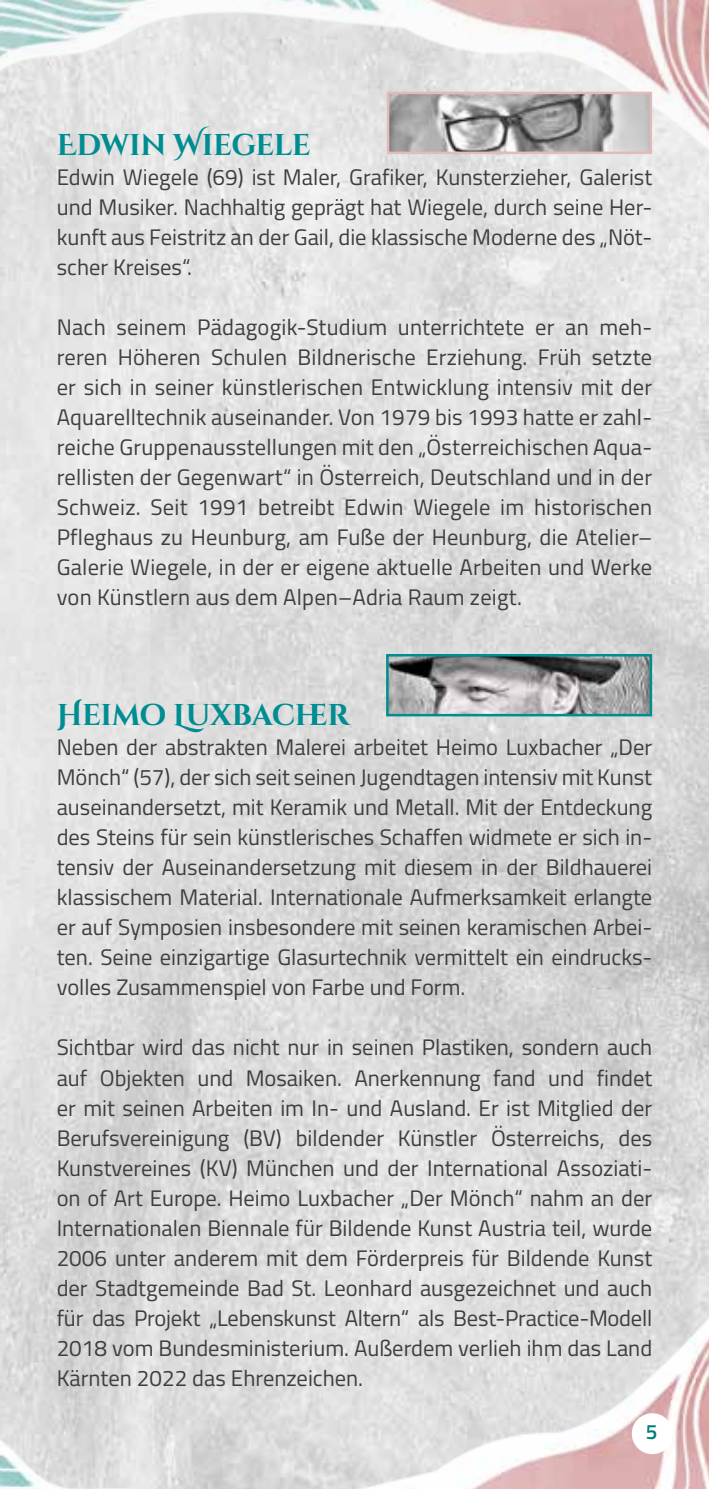
<style>
.page{position:relative;width:709px;height:1489px;background:#fff}
.page>*{position:absolute;margin:0;border:0;box-sizing:border-box;transform-origin:0 0}
.t1{font:700 30px "Cinzel Decorative";letter-spacing:-.015em;color:#008d91}
.t2{font:22.5px/30px "Titillium Web";color:#3e3e3d;text-align:justify}
.t3{font:600 20.75px "Titillium Web";color:#007b80}
</style>
<div class="page">
<img style="left:0;top:306px;width:709px;height:951px">
<img style="left:0;top:0;width:709px;height:306px">
<img style="left:0;top:1257px;width:709px;height:231px">
<img style="left:390px;top:95px;width:259px;height:56px">
<div style="left:387px;top:92px;width:265px;height:62px;border:2px solid #e4b9b9"></div>
<img style="left:389px;top:657px;width:260px;height:56px">
<div style="left:386px;top:654px;width:266px;height:62px;border:2px solid #008d91"></div>
<div style="left:632px;top:1412px;width:40px;height:41px;background:#fff;border-radius:50%"></div>
<h1 class="t1" style="left:57px;top:126px;width:256px">Edwin Wiegele</h1>
<p class="t2" style="left:57px;top:161px;width:597px">Edwin Wiegele (69) ist Maler, Grafiker, Kunsterzieher, Galerist und Musiker. Nachhaltig geprägt hat Wiegele, durch seine Her&shy;kunft aus Feistritz an der Gail, die klassische Moderne des „Nöt&shy;scher Kreises“.</p>
<p class="t2" style="left:57px;top:311px;width:597px">Nach seinem Pädagogik-Studium unterrichtete er an meh&shy;reren Höheren Schulen Bildnerische Erziehung. Früh setzte er sich in seiner künstlerischen Entwicklung intensiv mit der Aquarelltechnik auseinander. Von 1979 bis 1993 hatte er zahl&shy;reiche Gruppenausstellungen mit den „Österreichischen Aqua&shy;rellisten der Gegenwart“ in Österreich, Deutschland und in der Schweiz. Seit 1991 betreibt Edwin Wiegele im historischen Pfleghaus zu Heunburg, am Fuße der Heunburg, die Atelier– Galerie Wiegele, in der er eigene aktuelle Arbeiten und Werke von Künstlern aus dem Alpen–Adria Raum zeigt.</p>
<h1 class="t1" style="left:57px;top:696px;width:294px">Heimo Luxbacher</h1>
<p class="t2" style="left:57px;top:731px;width:597px">Neben der abstrakten Malerei arbeitet Heimo Luxbacher „Der Mönch“ (57), der sich seit seinen Jugendtagen intensiv mit Kunst auseinandersetzt, mit Keramik und Metall. Mit der Entdeckung des Steins für sein künstlerisches Schaffen widmete er sich in&shy;tensiv der Auseinandersetzung mit diesem in der Bildhauerei klassischem Material. Internationale Aufmerksamkeit erlangte er auf Symposien insbesondere mit seinen keramischen Arbei&shy;ten. Seine einzigartige Glasurtechnik vermittelt ein eindrucks&shy;volles Zusammenspiel von Farbe und Form.</p>
<p class="t2" style="left:57px;top:1031px;width:597px">Sichtbar wird das nicht nur in seinen Plastiken, sondern auch auf Objekten und Mosaiken. Anerkennung fand und findet er mit seinen Arbeiten im In- und Ausland. Er ist Mitglied der Berufsvereinigung (BV) bildender Künstler Österreichs, des Kunstvereines (KV) München und der International Assoziati&shy;on of Art Europe. Heimo Luxbacher „Der Mönch“ nahm an der Internationalen Biennale für Bildende Kunst Austria teil, wurde 2006 unter anderem mit dem Förderpreis für Bildende Kunst der Stadtgemeinde Bad St. Leonhard ausgezeichnet und auch für das Projekt „Lebenskunst Altern“ als Best-Practice-Modell 2018 vom Bundesministerium. Außerdem verlieh ihm das Land Kärnten 2022 das Ehrenzeichen.</p>
<p class="t3" style="left:646px;top:1416px;width:13px">5</p>
</div>
